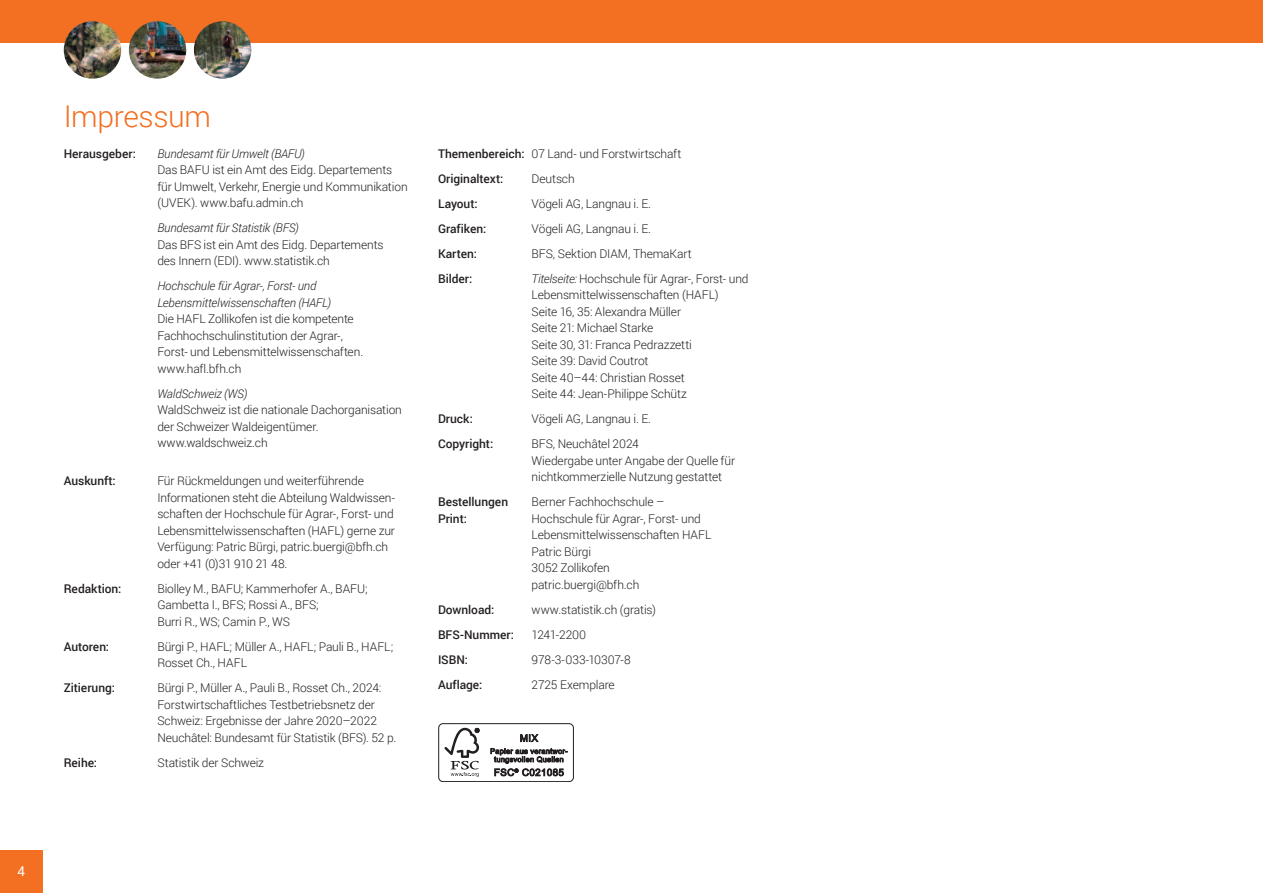
<style>
.page{position:relative;width:1263px;height:893px;background:#fff}
.page>*{position:absolute;margin:0;border:0;box-sizing:border-box;transform-origin:0 0}
.t1{font:300 30px "Roboto";letter-spacing:-.015em;color:#f36f21}
.t2{font:13.5px "Roboto";color:#fff}
.t3{font:300 12px/16.5px "Roboto";letter-spacing:-.01em;color:#231f20}
.t4{font:500 12px/25px "Roboto";letter-spacing:-.005em;color:#231f20}
.t5{font:italic 300 12px/16.5px "Roboto";letter-spacing:-.01em;color:#231f20}
.s1{font-weight:300}
.s2{font-style:italic}
.s3{color:#fff}
</style>
<div class="page">
<div style="left:0;top:850px;width:43px;height:43px;background:#f36f21"></div>
<div style="left:0;top:0;width:1263px;height:43px;background:#f36f21"></div>
<img style="left:64px;top:21px;width:57px;height:58px;border-radius:29px">
<img style="left:129px;top:21px;width:57px;height:58px;border-radius:29px">
<img style="left:194px;top:21px;width:57px;height:58px;border-radius:29px">
<div style="left:438px;top:723px;width:136px;height:59px;border:1px solid #231f20;border-radius:4px"></div>
<svg style="left:444px;top:728px;width:35px;height:49px"></svg>
<svg style="left:490px;top:734px;width:77px;height:42px"></svg>
<h1 class="t1" style="left:64px;top:96px;width:149px">Impressum</h1>
<p class="t4" style="left:64px;top:141px;width:74px">Herausgeber:</p>
<p class="t5" style="left:157px;top:145px;width:149px">Bundesamt für Umwelt (BAFU)</p>
<p class="t3" style="left:157px;top:161px;width:252px">Das BAFU ist ein Amt des Eidg. Departements für Umwelt, Verkehr, Energie und Kommuni kation (UVEK). www.bafu.admin.ch</p>
<p class="t5" style="left:157px;top:219px;width:143px">Bundesamt für Statistik (BFS)</p>
<p class="t3" style="left:157px;top:236px;width:228px">Das BFS ist ein Amt des Eidg. Departements des Innern (EDI). www.statistik.ch</p>
<p class="t5" style="left:157px;top:277px;width:175px">Hochschule für Agrar-, Forst- und<br>Lebensmittelwissen schaften (HAFL)</p>
<p class="t3" style="left:157px;top:310px;width:207px">Die HAFL Zollikofen ist die kompetente Fachhoch schul institution der Agrar-, Forst- und Lebensmittelwissen schaften. www.hafl.bfh.ch</p>
<p class="t5" style="left:157px;top:385px;width:91px">WaldSchweiz (WS)</p>
<p class="t3" style="left:157px;top:401px;width:246px">WaldSchweiz ist die nationale Dach organi sation der Schweizer Waldeigentümer. www.waldschweiz.ch</p>
<p class="t4" style="left:64px;top:468px;width:54px">Auskunft:</p>
<p class="t3" style="left:157px;top:472px;width:239px">Für Rückmeldungen und weiterführende Informationen steht die Abteilung Wald wissen&shy;schaften der Hochschule für Agrar-, Forst- und Lebensmittelwissenschaften (HAFL) gerne zur Verfügung: Patric Bürgi, patric.buergi@bfh.ch oder +41 (0)31 910 21 48.</p>
<p class="t4" style="left:64px;top:575px;width:59px">Redaktion:</p>
<p class="t3" style="left:157px;top:580px;width:212px">Biolley M., BAFU; Kammerhofer A., BAFU;<br>Gambetta I., BFS; Rossi A., BFS;<br>Burri R., WS; Camin P., WS</p>
<p class="t4" style="left:64px;top:633px;width:47px">Autoren:</p>
<p class="t3" style="left:157px;top:638px;width:237px">Bürgi P., HAFL; Müller A., HAFL; Pauli B., HAFL;<br>Rosset Ch., HAFL</p>
<p class="t4" style="left:64px;top:675px;width:53px">Zitierung:</p>
<p class="t3" style="left:157px;top:679px;width:241px">Bürgi P., Müller A., Pauli B., Rosset Ch., 2024:<br>Forstwirtschaftliches Testbetriebsnetz der Schweiz: Ergebnisse der Jahre 202032022<br>Neuchâtel: Bundesamt für Statistik (BFS). 52 p.</p>
<p class="t4" style="left:64px;top:749px;width:35px">Reihe:</p>
<p class="t3" style="left:157px;top:754px;width:108px">Statistik der Schweiz</p>
<p class="t4" style="left:438px;top:141px;width:245px">Themenbereich: <span class="s1">07 Land- und Forstwirtschaft<br></span>Originaltext:</p>
<p class="t3" style="left:532px;top:170px;width:45px">Deutsch</p>
<p class="t4" style="left:438px;top:191px;width:41px">Layout:</p>
<p class="t3" style="left:532px;top:195px;width:121px">Vögeli AG, Langnau i. E.</p>
<p class="t4" style="left:438px;top:216px;width:50px">Grafiken:</p>
<p class="t3" style="left:532px;top:220px;width:121px">Vögeli AG, Langnau i. E.</p>
<p class="t4" style="left:438px;top:241px;width:40px">Karten:</p>
<p class="t3" style="left:532px;top:245px;width:162px">BFS, Sektion DIAM, ThemaKart</p>
<p class="t4" style="left:438px;top:266px;width:36px">Bilder:</p>
<p class="t3" style="left:532px;top:270px;width:218px"><span class="s2">Titelseite:</span> Hochschule für Agrar-, Forst- und<br>Lebensmittelwissenschaften (HAFL)<br>Seite 16, 35: Alexandra Müller<br>Seite 21: Michael Starke<br>Seite 30, 31: Franca Pedrazzetti<br>Seite 39: David Coutrot<br>Seite 40344: Christian Rosset<br>Seite 44: Jean- Philippe Schütz</p>
<p class="t4" style="left:438px;top:406px;width:36px">Druck:</p>
<p class="t3" style="left:532px;top:410px;width:121px">Vögeli AG, Langnau i. E.</p>
<p class="t4" style="left:438px;top:431px;width:57px">Copyright:</p>
<p class="t3" style="left:532px;top:435px;width:205px">BFS, Neuchâtel 2024<br>Wiedergabe unter Angabe der Quelle für nichtkommerzielle Nutzung gestattet</p>
<p class="t4" style="left:438px;top:489px;width:75px">Bestellungen<span class="s3">:</span></p>
<p class="t3" style="left:532px;top:493px;width:134px">Berner Fachhochschule 3</p>
<p class="t4" style="left:438px;top:506px;width:30px">Print:</p>
<p class="t3" style="left:532px;top:510px;width:181px">Hochschule für Agrar-, Forst- und<br>Lebensmittelwissenschaften HAFL<br>Patric Bürgi<br>3052 Zollikofen patric.buergi@bfh.ch</p>
<p class="t4" style="left:438px;top:597px;width:58px">Download:</p>
<p class="t3" style="left:532px;top:601px;width:126px">www.statistik.ch (gratis)</p>
<p class="t4" style="left:438px;top:622px;width:77px">BFS-Nummer:</p>
<p class="t3" style="left:532px;top:626px;width:56px">1241-2200</p>
<p class="t4" style="left:438px;top:647px;width:31px">ISBN:</p>
<p class="t3" style="left:532px;top:651px;width:101px">978-3-033-10307-8</p>
<p class="t4" style="left:438px;top:672px;width:46px">Auflage:</p>
<p class="t3" style="left:532px;top:676px;width:85px">2725 Exemplare</p>
<p class="t2" style="left:17px;top:861px;width:9px">4</p>
</div>
